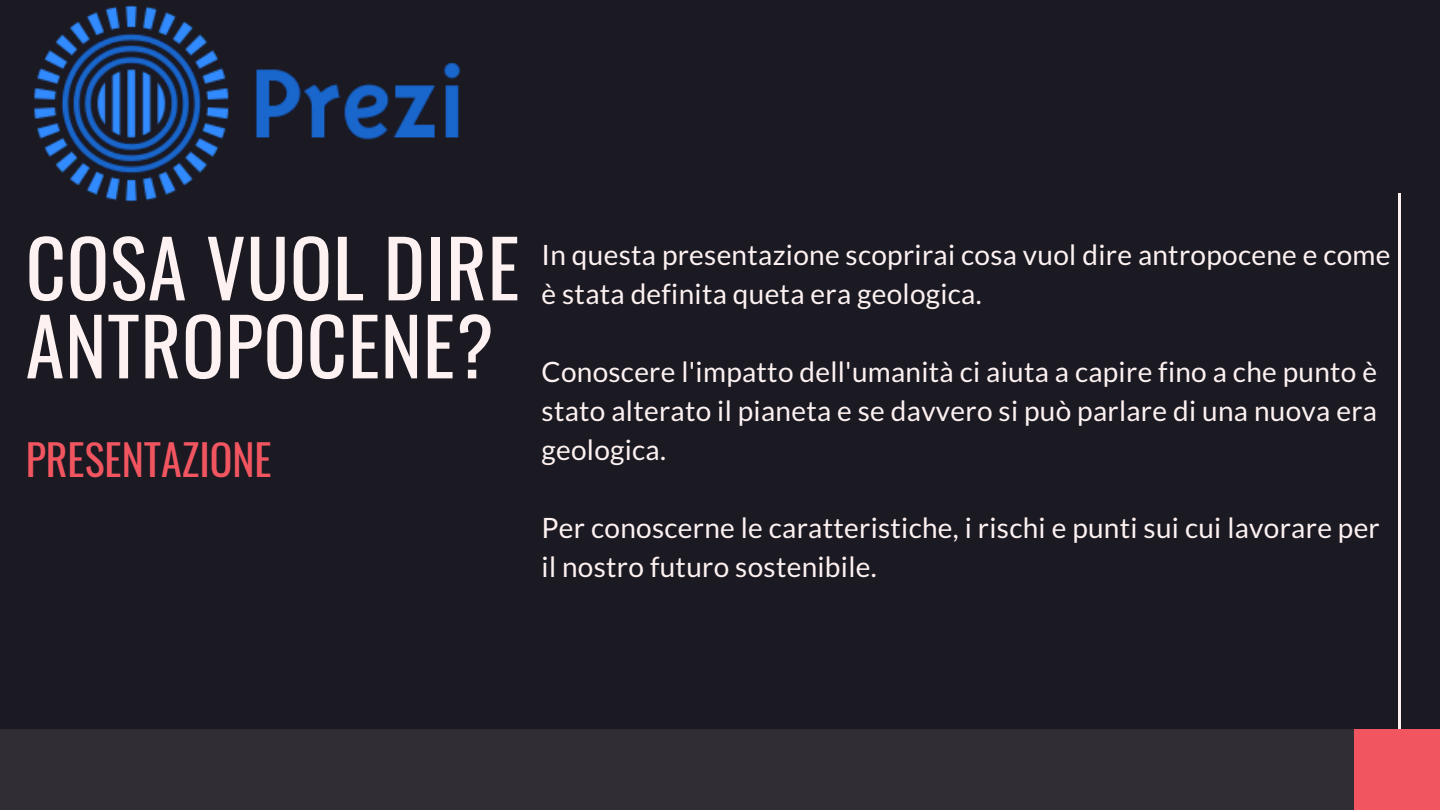
<style>
.page{position:relative;width:1440px;height:810px;background:#1b1922}
.page>*{position:absolute;margin:0;border:0;box-sizing:border-box;transform-origin:0 0}
.t1{font:78.5px "Oswald";letter-spacing:.01em;color:#fdf2f1}
.t2{font:42px "Oswald";color:#f15560}
.t3{font:28px/39px "Lato";letter-spacing:.01em;color:#fdf2f1}
</style>
<div class="page">
<hr style="left:1398px;top:193px;width:3px;height:543px;background:#fdf2f1">
<div style="left:0;top:729px;width:1440px;height:81px;background:#302d35"></div>
<div style="left:1354px;top:729px;width:86px;height:81px;background:#f15560"></div>
<img style="left:34px;top:5px;width:426px;height:197px">
<p class="t1" style="left:26px;top:207px;width:495px">COSA VUOL DIRE</p>
<p class="t1" style="left:26px;top:285px;width:470px">ANTROPOCENE?</p>
<p class="t2" style="left:26px;top:427px;width:248px">PRESENTAZIONE</p>
<p class="t3" style="left:542px;top:235px;width:851px">In questa presentazione scoprirai cosa vuol dire antropocene e come è stata definita queta era geologica.</p>
<p class="t3" style="left:542px;top:352px;width:837px;text-align:justify">Conoscere l'impatto dell'umanità ci aiuta a capire fino a che punto è stato alterato il pianeta e se davvero si può parlare di una nuova era geologica.</p>
<p class="t3" style="left:542px;top:508px;width:840px">Per conoscerne le caratteristiche, i rischi e punti sui cui lavorare per il nostro futuro sostenibile.</p>
</div>
